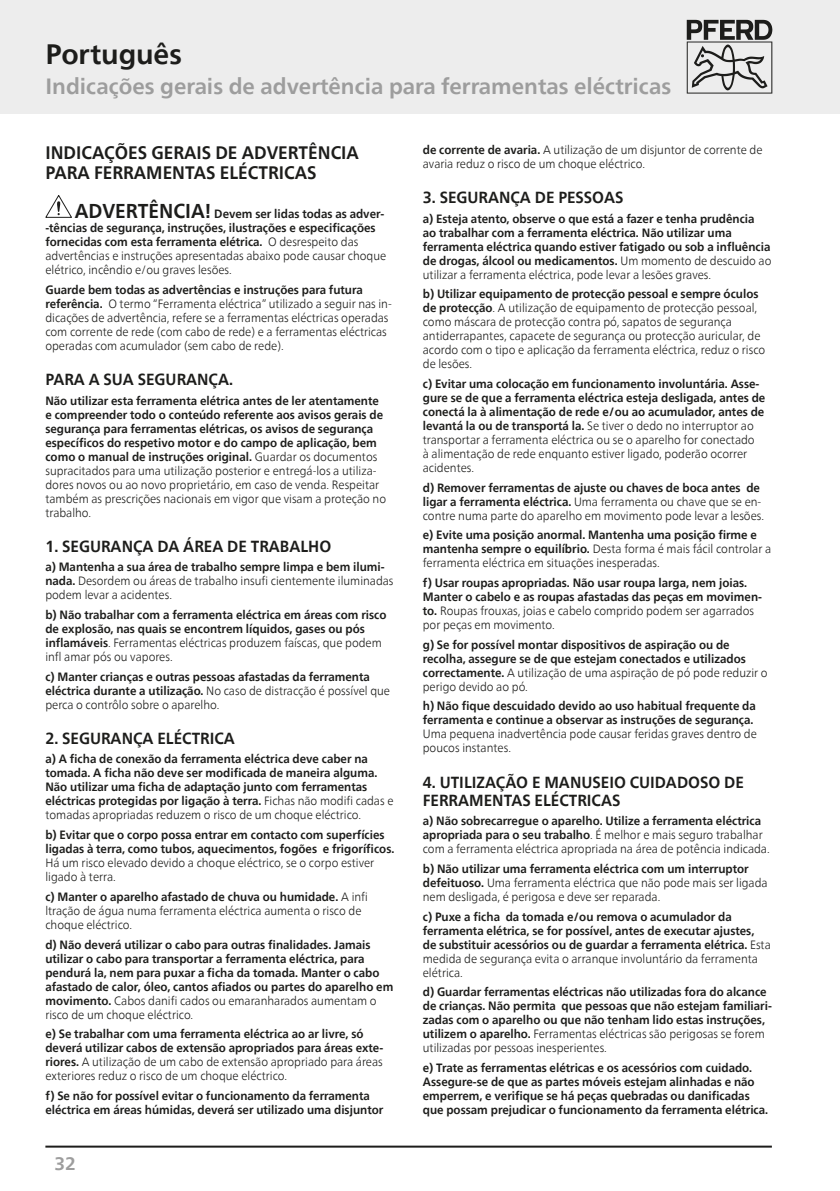
<style>
.page{position:relative;width:840px;height:1191px;background:#fff}
.page>*{position:absolute;margin:0;border:0;box-sizing:border-box;transform-origin:0 0}
.Headline{font:700 28px "Neue Frutiger World";letter-spacing:-.005em;color:#1d1d1b}
.Subhead_grau{font:700 22px "Neue Frutiger World";color:#9d9d9d}
.Copy_Head{font:700 18px/20px "Neue Frutiger World";color:#1d1d1b;scale:.95 1}
.t1{font:700 18px "Neue Frutiger World";color:#9d9d9d}
.Copy_Head_2{font:700 16px/18px "Neue Frutiger World";color:#1d1d1b;scale:.95 1}
.Copy{font:700 12px/14px "Neue Frutiger World";color:#1d1d1b;scale:.95 1}
.Copy-2{font:300 12px/14px "Neue Frutiger World";color:#1d1d1b;scale:.95 1}
.s1{font-size:20px}
.s2{font-weight:300}
.s3{font-weight:700}
</style>
<div class="page">
<div style="left:0;top:0;width:839px;height:113px;background:#ededed"></div>
<hr style="left:839px;top:0;width:1px;height:113px;background:#ededed">
<svg style="left:45px;top:195px;width:27px;height:23px"></svg>
<svg style="left:686px;top:20px;width:85px;height:74px"></svg>
<hr style="left:45px;top:1145px;width:726px;height:2px;background:#1d1d1b">
<p class="Headline" style="left:45px;top:29px;width:138px">Português</p>
<p class="Subhead_grau" style="left:45px;top:66px;width:627px">Indicações gerais de advertência para ferramentas eléctricas</p>
<p class="Copy_Head" style="left:45px;top:142px;width:331px">INDICAÇÕES GERAIS DE ADVERTÊNCIA<br>PARA FERRAMENTAS ELÉCTRICAS</p>
<p class="Copy" style="left:45px;top:207px;width:360px;text-indent:29px"><span class="s1">ADVERTÊNCIA!</span> Devem ser lidas todas as adver--tências de segurança, instruções, ilustrações e especificações fornecidas com esta ferramenta elétrica. <span class="s2">O desrespeito das advertências e instruções apresentadas abaixo pode causar choque elétrico, incêndio e/ou graves lesões.</span></p>
<p class="Copy-2" style="left:45px;top:283px;width:366px"><span class="s3">Guarde bem todas as advertências e instruções para futura referência.</span> O termo “Ferramenta eléctrica” utilizado a seguir nas in&shy;dicações de advertência, refere se a ferramentas eléctricas operadas com corrente de rede (com cabo de rede) e a ferramentas eléctricas operadas com acumulador (sem cabo de rede).</p>
<p class="Copy_Head_2" style="left:45px;top:370px;width:199px">PARA A SUA SEGURANÇA.</p>
<p class="Copy" style="left:45px;top:393px;width:360px">Não utilizar esta ferramenta elétrica antes de ler atentamente e compreender todo o conteúdo referente aos avisos gerais de segurança para ferramentas elétricas, os avisos de segurança específicos do respetivo motor e do campo de aplicação, bem como o manual de instruções original. <span class="s2">Guardar os documentos supracitados para uma utilização posterior e entregá-los a utiliza&shy;dores novos ou ao novo proprietário, em caso de venda. Respeitar também as prescrições nacionais em vigor que visam a proteção no trabalho.</span></p>
<p class="Copy_Head_2" style="left:45px;top:537px;width:302px">1. SEGURANÇA DA ÁREA DE TRABALHO</p>
<p class="Copy-2" style="left:45px;top:560px;width:368px"><span class="s3">a) Mantenha a sua área de trabalho sempre limpa e bem ilumi&shy;nada.</span> Desordem ou áreas de trabalho insufi cientemente iluminadas podem levar a acidentes.</p>
<p class="Copy" style="left:45px;top:607px;width:360px">b) Não trabalhar com a ferramenta eléctrica em áreas com risco de explosão, nas quais se encontrem líquidos, gases ou pós inflamáveis<span class="s2">. Ferramentas eléctricas produzem faíscas, que podem infl amar pós ou vapores.</span></p>
<p class="Copy" style="left:45px;top:669px;width:364px">c) Manter crianças e outras pessoas afastadas da ferramenta eléctrica durante a utilização. <span class="s2">No caso de distracção é possível que perca o contrôlo sobre o aparelho.</span></p>
<p class="Copy_Head_2" style="left:45px;top:729px;width:201px">2. SEGURANÇA ELÉCTRICA</p>
<p class="Copy" style="left:45px;top:752px;width:368px">a) A ficha de conexão da ferramenta eléctrica deve caber na tomada. A ficha não deve ser modificada de maneira alguma.<br>Não utilizar uma ficha de adaptação junto com ferramentas eléctricas protegidas por ligação à terra. <span class="s2">Fichas não modifi cadas e tomadas apropriadas reduzem o risco de um choque eléctrico.</span></p>
<p class="Copy" style="left:45px;top:827px;width:369px">b) Evitar que o corpo possa entrar em contacto com superfícies ligadas à terra, como tubos, aquecimentos, fogões e frigoríficos.<br><span class="s2">Há um risco elevado devido a choque eléctrico, se o corpo estiver ligado à terra.</span></p>
<p class="Copy-2" style="left:45px;top:889px;width:341px"><span class="s3">c) Manter o aparelho afastado de chuva ou humidade.</span> A infi ltração de água numa ferramenta eléctrica aumenta o risco de choque eléctrico.</p>
<p class="Copy" style="left:45px;top:937px;width:367px">d) Não deverá utilizar o cabo para outras finalidades. Jamais utilizar o cabo para transportar a ferramenta eléctrica, para pendurá la, nem para puxar a ficha da tomada. Manter o cabo afastado de calor, óleo, cantos afiados ou partes do aparelho em movimento. <span class="s2">Cabos danifi cados ou emaranharados aumentam o risco de um choque eléctrico.</span></p>
<p class="Copy" style="left:45px;top:1026px;width:357px">e) Se trabalhar com uma ferramenta eléctrica ao ar livre, só deverá utilizar cabos de extensão apropriados para áreas exte&shy;riores. <span class="s2">A utilização de um cabo de extensão apropriado para áreas exteriores reduz o risco de um choque eléctrico.</span></p>
<p class="Copy" style="left:45px;top:1088px;width:357px">f) Se não for possível evitar o funcionamento da ferramenta eléctrica em áreas húmidas, deverá ser utilizado uma disjuntor</p>
<h3 class="t1" style="left:54px;top:1147px;width:23px">32</h3>
<p class="Copy-2" style="left:422px;top:143px;width:359px"><span class="s3">de corrente de avaria.</span> A utilização de um disjuntor de corrente de avaria reduz o risco de um choque eléctrico.</p>
<p class="Copy_Head_2" style="left:422px;top:188px;width:212px">3. SEGURANÇA DE PESSOAS</p>
<p class="Copy" style="left:422px;top:211px;width:368px">a) Esteja atento, observe o que está a fazer e tenha prudência<br>ao trabalhar com a ferramenta eléctrica. Não utilizar uma ferramenta eléctrica quando estiver fatigado ou sob a influência de drogas, álcool ou medicamentos. <span class="s2">Um momento de descuido ao utilizar a ferramenta eléctrica, pode levar a lesões graves.</span></p>
<p class="Copy-2" style="left:422px;top:287px;width:362px"><span class="s3">b) Utilizar equipamento de protecção pessoal e sempre óculos de protecção</span>. A utilização de equipamento de protecção pessoal, como máscara de protecção contra pó, sapatos de segurança antiderrapantes, capacete de segurança ou protecção auricular, de acordo com o tipo e aplicação da ferramenta eléctrica, reduz o risco de lesões.</p>
<p class="Copy" style="left:422px;top:376px;width:362px">c) Evitar uma colocação em funcionamento involuntária. Asse&shy;gure se de que a ferramenta eléctrica esteja desligada, antes de conectá la à alimentação de rede e/ou ao acumulador, antes de levantá la ou de transportá la. <span class="s2">Se tiver o dedo no interruptor ao transportar a ferramenta eléctrica ou se o aparelho for conectado<br>à alimentação de rede enquanto estiver ligado, poderão ocorrer acidentes.</span></p>
<p class="Copy-2" style="left:422px;top:480px;width:360px"><span class="s3">d) Remover ferramentas de ajuste ou chaves de boca antes de ligar a ferramenta eléctrica.</span> Uma ferramenta ou chave que se en&shy;contre numa parte do aparelho em movimento pode levar a lesões.</p>
<p class="Copy" style="left:422px;top:528px;width:368px">e) Evite uma posição anormal. Mantenha uma posição firme e mantenha sempre o equilíbrio. <span class="s2">Desta forma é mais fácil controlar a ferramenta eléctrica em situações inesperadas.</span></p>
<p class="Copy" style="left:422px;top:575px;width:358px">f) Usar roupas apropriadas. Não usar roupa larga, nem joias.<br>Manter o cabelo e as roupas afastadas das peças em movimen&shy;to. <span class="s2">Roupas frouxas, joias e cabelo comprido podem ser agarrados por peças em movimento.</span></p>
<p class="Copy" style="left:422px;top:637px;width:364px">g) Se for possível montar dispositivos de aspiração ou de recolha, assegure se de que estejam conectados e utilizados correctamente. <span class="s2">A utilização de uma aspiração de pó pode reduzir o perigo devido ao pó.</span></p>
<p class="Copy" style="left:422px;top:699px;width:353px">h) Não fique descuidado devido ao uso habitual frequente da ferramenta e continue a observar as instruções de segurança.<br><span class="s2">Uma pequena inadvertência pode causar feridas graves dentro de poucos instantes.</span></p>
<p class="Copy_Head_2" style="left:422px;top:772px;width:339px">4. UTILIZAÇÃO E MANUSEIO CUIDADOSO DE<br>FERRAMENTAS ELÉCTRICAS</p>
<p class="Copy-2" style="left:422px;top:814px;width:366px"><span class="s3">a) Não sobrecarregue o aparelho. Utilize a ferramenta eléctrica apropriada para o seu trabalho</span>. É melhor e mais seguro trabalhar com a ferramenta eléctrica apropriada na área de potência indicada.</p>
<p class="Copy-2" style="left:422px;top:861px;width:364px"><span class="s3">b) Não utilizar uma ferramenta eléctrica com um interruptor defeituoso.</span> Uma ferramenta eléctrica que não pode mais ser ligada nem desligada, é perigosa e deve ser reparada.</p>
<p class="Copy" style="left:422px;top:909px;width:367px">c) Puxe a ficha da tomada e/ou remova o acumulador da ferramenta elétrica, se for possível, antes de executar ajustes, de substituir acessórios ou de guardar a ferramenta elétrica. <span class="s2">Esta medida de segurança evita o arranque involuntário da ferramenta elétrica.</span></p>
<p class="Copy" style="left:422px;top:985px;width:369px">d) Guardar ferramentas eléctricas não utilizadas fora do alcance de crianças. Não permita que pessoas que não estejam familiari&shy;zadas com o aparelho ou que não tenham lido estas instruções, utilizem o aparelho. <span class="s2">Ferramentas eléctricas são perigosas se forem utilizadas por pessoas inesperientes.</span></p>
<p class="Copy" style="left:422px;top:1060px;width:365px">e) Trate as ferramentas elétricas e os acessórios com cuidado.<br>Assegure-se de que as partes móveis estejam alinhadas e não emperrem, e verifique se há peças quebradas ou danificadas que possam prejudicar o funcionamento da ferramenta elétrica.</p>
</div>
